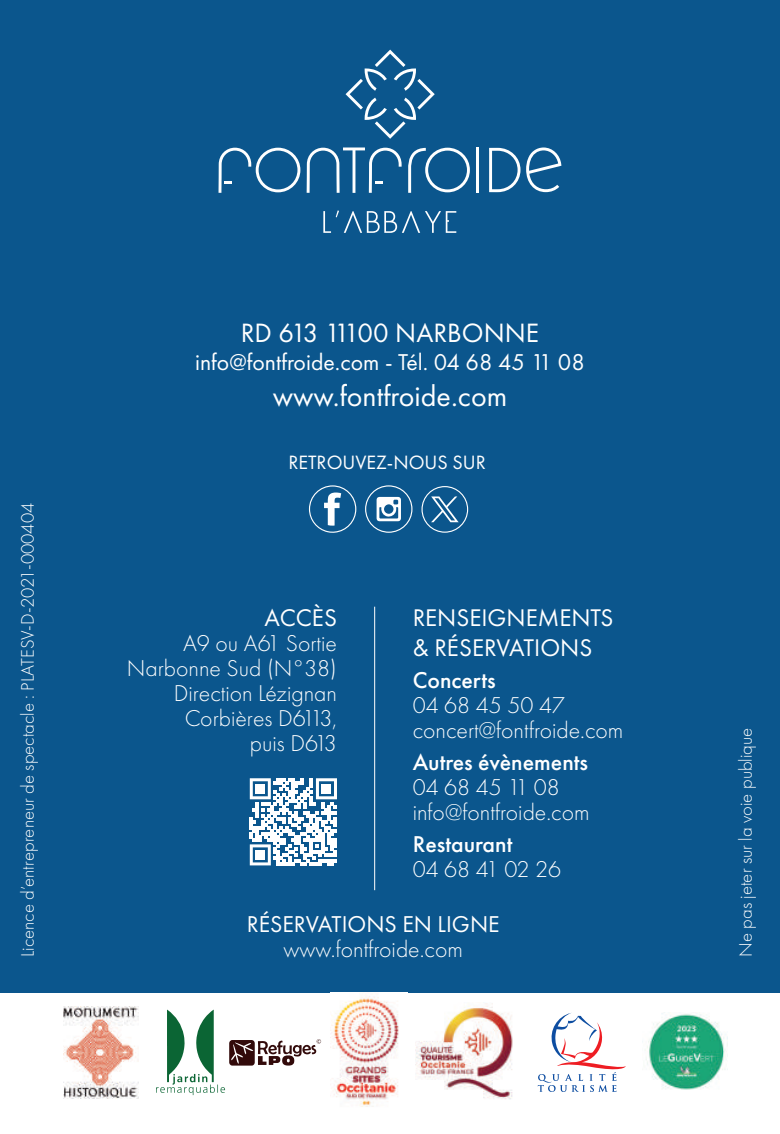
<style>
.page{position:relative;width:780px;height:1134px;background:#fff}
.page>*{position:absolute;margin:0;border:0;box-sizing:border-box;transform-origin:0 0}
.t1{font:30px "Futura PT";color:#fff}
.t2{font:27.5px "Futura PT";color:#fff}
.t3{font:25px/30px "Futura PT";color:#fff}
.t4{font:300 23.75px/25px "Futura PT";color:#fff}
.t5{font:23.75px "Futura PT";color:#fff}
.t6{font:500 23.75px "Futura PT";color:#fff}
.t7{font:20px "Futura PT";color:#fff}
.t8{font:300 18.75px "Futura PT";color:#fff}
</style>
<div class="page">
<div style="left:0;top:0;width:780px;height:992px;background:#0b568d"></div>
<svg style="left:537px;top:1013px;width:88px;height:79px"></svg>
<img style="left:64px;top:1006px;width:75px;height:92px">
<img style="left:331px;top:995px;width:68px;height:112px">
<img style="left:415px;top:1003px;width:98px;height:96px">
<img style="left:642px;top:1013px;width:85px;height:77px">
<svg style="left:156px;top:1010px;width:165px;height:85px"></svg>
<svg style="left:309px;top:485px;width:47px;height:48px"></svg>
<svg style="left:365px;top:485px;width:47px;height:48px"></svg>
<svg style="left:421px;top:486px;width:47px;height:47px"></svg>
<svg style="left:250px;top:778px;width:87px;height:87px"></svg>
<div style="left:256px;top:850px;width:9px;height:9px;background:#fff"></div>
<hr style="left:374px;top:607px;width:1px;height:283px;background:#fff">
<svg style="left:323px;top:210px;width:133px;height:23px"></svg>
<svg style="left:526px;top:147px;width:35px;height:45px"></svg>
<hr style="left:476px;top:147px;width:3px;height:46px;background:#fff">
<svg style="left:489px;top:148px;width:31px;height:44px"></svg>
<svg style="left:306px;top:147px;width:95px;height:46px"></svg>
<svg style="left:218px;top:148px;width:82px;height:45px"></svg>
<svg style="left:408px;top:148px;width:62px;height:45px"></svg>
<svg style="left:345px;top:50px;width:89px;height:89px"></svg>
<p class="t8" style="left:17px;top:957px;width:456px;rotate:-90deg">Licence d’entrepreneur de spectacle : PLATESV-D-2021-000404</p>
<p class="t2" style="left:241px;top:316px;width:300px">RD 613 11100 NARBONNE</p>
<p class="t5" style="left:195px;top:348px;width:391px">info@fontfroide.com - Tél. 04 68 45 11 08</p>
<p class="t1" style="left:273px;top:378px;width:236px">www.fontfroide.com</p>
<p class="t7" style="left:288px;top:450px;width:199px">RETROUVEZ-NOUS SUR</p>
<p class="t3" style="left:264px;top:602px;width:74px">ACCÈS</p>
<p class="t4" style="left:127px;top:630px;width:211px;text-align:right">A9 ou A61 Sortie<br>Narbonne Sud (N°38)<br>Direction Lézignan<br>Corbières D6113,<br>puis D613</p>
<p class="t3" style="left:412px;top:602px;width:202px">RENSEIGNEMENTS &amp; RÉSERVATIONS</p>
<p class="t6" style="left:412px;top:666px;width:84px">Concerts</p>
<p class="t4" style="left:412px;top:693px;width:212px">04 68 45 50 47 concert@fontfroide.com</p>
<p class="t6" style="left:412px;top:748px;width:177px">Autres évènements</p>
<p class="t4" style="left:412px;top:775px;width:178px">04 68 45 11 08 info@fontfroide.com</p>
<p class="t6" style="left:412px;top:830px;width:101px">Restaurant</p>
<p class="t4" style="left:412px;top:857px;width:150px">04 68 41 02 26</p>
<p class="t5" style="left:247px;top:910px;width:254px">RÉSERVATIONS EN LIGNE</p>
<p class="t4" style="left:283px;top:937px;width:181px">www.fontfroide.com</p>
<p class="t8" style="left:735px;top:957px;width:231px;rotate:-90deg">Ne pas jeter sur la voie publique</p>
</div>
